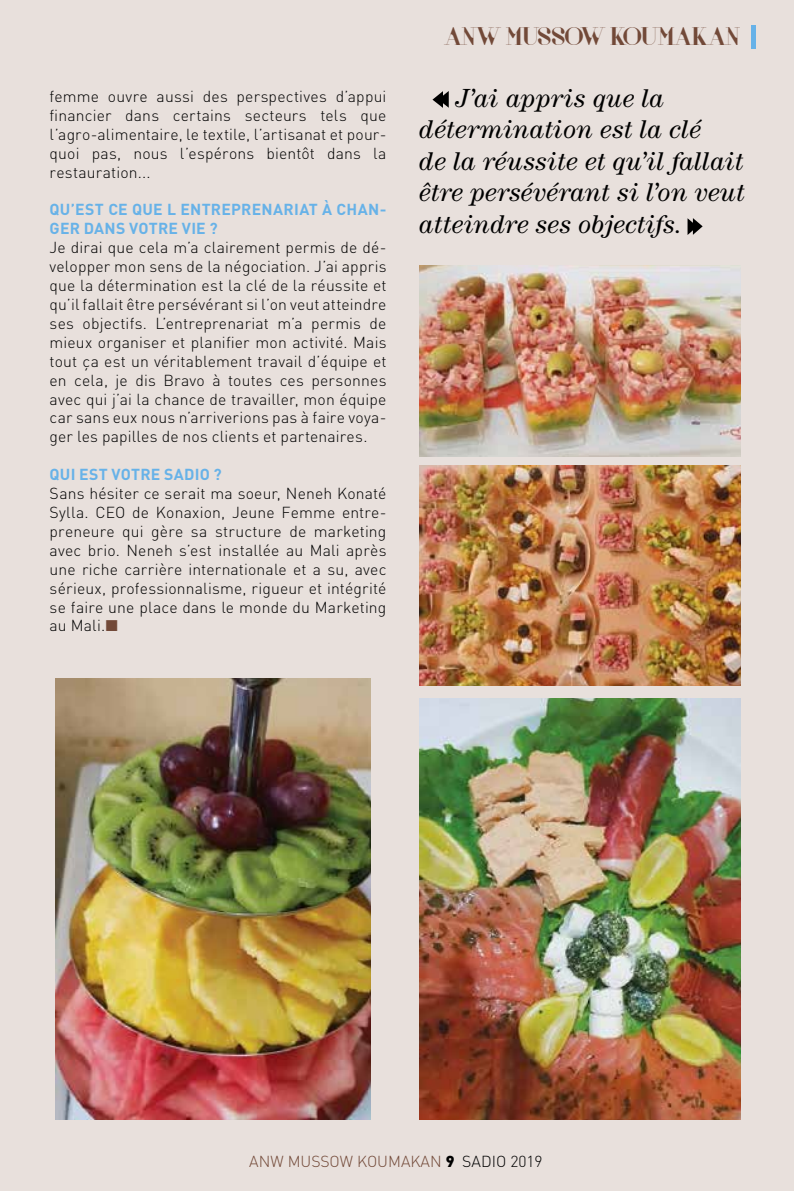
<style>
.page{position:relative;width:794px;height:1191px;background:#e8e0dc}
.page>*{position:absolute;margin:0;border:0;box-sizing:border-box;transform-origin:0 0}
.t1{font:italic 26.25px/31.5px "Century";letter-spacing:.005em;color:#000}
.t2{font:26.25px "Voor";color:#724938}
.t3{font:300 15.75px/18.9px "DIN";letter-spacing:.01em;color:#000;text-align:justify}
.t4{font:700 15.75px/18.9px "DIN";letter-spacing:.015em;color:#67b2e8}
.t5{font:300 15.75px "DIN";color:#724938}
.s1{color:#724938}
.s2{font-weight:900;color:#000}
.s3{color:#000}
</style>
<div class="page">
<div style="left:751px;top:25px;width:5px;height:24px;background:#67b2e8"></div>
<svg style="left:432px;top:91px;width:17px;height:17px"></svg>
<svg style="left:687px;top:218px;width:15px;height:17px"></svg>
<img style="left:419px;top:265px;width:321px;height:191px">
<img style="left:419px;top:465px;width:321px;height:221px">
<img style="left:56px;top:678px;width:314px;height:441px">
<img style="left:419px;top:698px;width:321px;height:421px">
<p class="t3" style="left:50px;top:87px;width:338px">femme ouvre aussi des perspectives d’appui financier dans certains secteurs tels que l’agro-alimentaire, le textile, l’artisanat et pour&shy;quoi pas, nous l’espérons bientôt dans la restauration...</p>
<p class="t4" style="left:50px;top:200px;width:338px">QU’EST CE QUE L ENTREPRENARIAT À CHAN-<br>GER DANS VOTRE VIE ?</p>
<p class="t3" style="left:50px;top:238px;width:338px">Je dirai que cela m’a clairement permis de dé&shy;velopper mon sens de la négociation. J’ai appris que la détermination est la clé de la réussite et qu’il fallait être persévérant si l’on veut atteindre ses objectifs. L’entreprenariat m’a permis de mieux organiser et planifier mon activité. Mais tout ça est un véritablement travail d’équipe et en cela, je dis B ravo à toutes ces personnes avec qui j’ai la chance de travailler, mon équipe car sans eux nous n’arriverions pas à faire voya&shy;ger les papilles de nos clients et partenaires.</p>
<p class="t4" style="left:50px;top:464px;width:174px">QUI EST VOTRE SADIO ?</p>
<p class="t3" style="left:50px;top:484px;width:338px">Sans hésiter ce serait ma soeur, Neneh Konaté Sylla. CEO de Konaxion, Jeune Femme entre&shy;preneure qui gère sa structure de marketing avec brio. Neneh s’est installée au Mali après une riche carrière internationale et a su, avec sérieux, professionnalisme, rigueur et intégrité se faire une place dans le monde du Marketing au Mali.<span class="s1">■</span></p>
<h1 class="t2" style="left:444px;top:20px;width:298px">ANW MUSSOW KOUMAKAN</h1>
<h1 class="t1" style="left:419px;top:82px;width:327px;text-indent:36px">J’ai appris que la détermination est la clé<br>de la réussite et qu’il fallait être persévérant si l’on veut atteindre ses objectifs.</h1>
<p class="t5" style="left:249px;top:1151px;width:13px">Anw</p>
<p class="t5" style="left:288px;top:1151px;width:256px">Mussow Koumakan <span class="s2">9</span> <span class="s3">sadio 2019</span></p>
</div>
